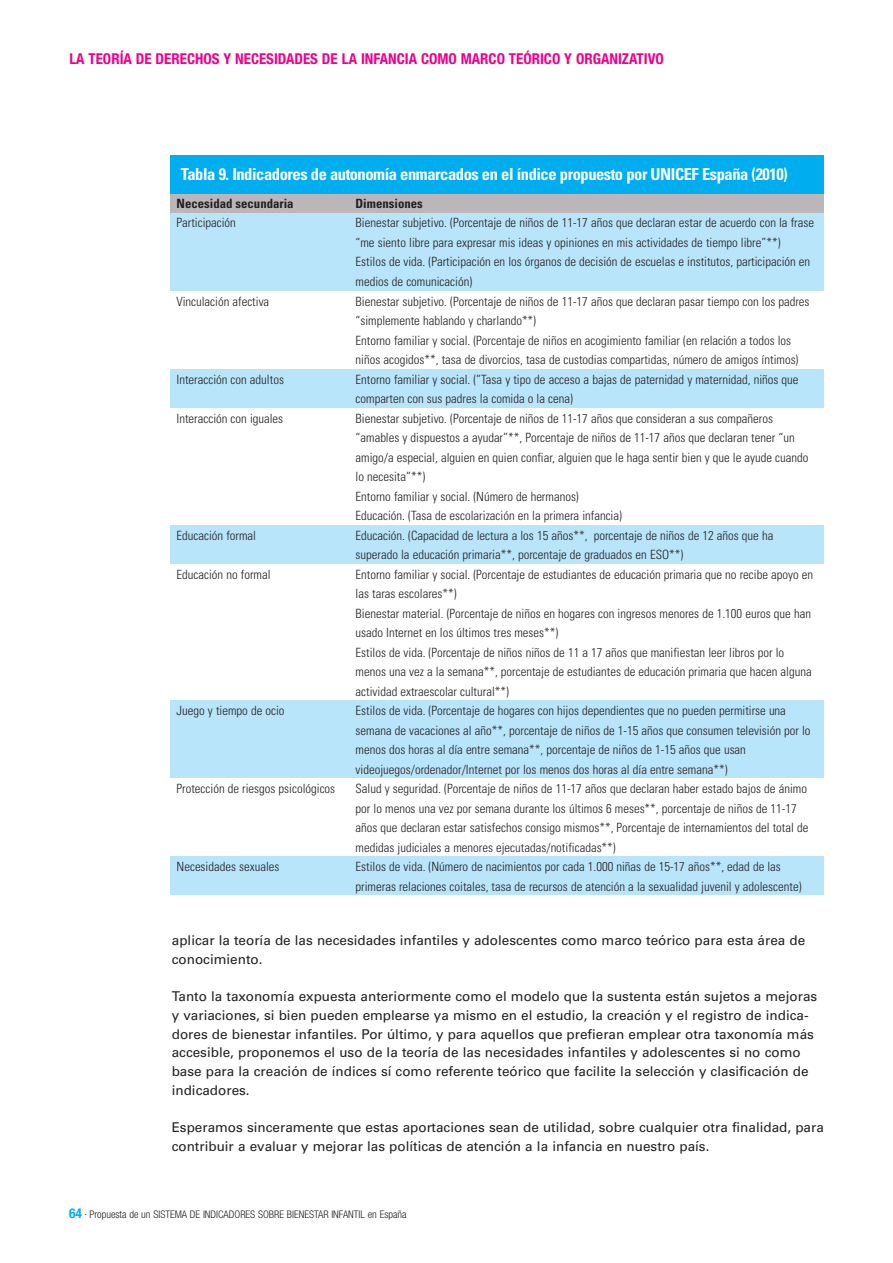
<style>
.page{position:relative;width:893px;height:1263px;background:#fff}
.page>*{position:absolute;margin:0;border:0;box-sizing:border-box;transform-origin:0 0}
.t1{font:700 condensed 16.5px "Univers";letter-spacing:-.025em;color:#fff}
.t2{font:700 condensed 15px "Helvetica Neue";color:#ed028c}
.t3{font:13.5px/18.8px "Univers";color:#231f20}
.t4{font:300 condensed 12.75px/19.5px "Univers";color:#231f20}
.t5{font:700 condensed 12.75px "Univers";color:#231f20}
.t6{font:300 condensed 10.5px "Helvetica Neue";color:#231f20}
.s1{font-weight:700;font-size:13.5px;color:#00aeef}
</style>
<div class="page">
<div style="left:170px;top:155px;width:654px;height:39px;background:#00aeef"></div>
<div style="left:170px;top:194px;width:654px;height:20px;background:#bbb7b9"></div>
<div style="left:170px;top:214px;width:654px;height:19px;background:#b9e5fa"></div>
<div style="left:170px;top:233px;width:654px;height:20px;background:#b9e5fa"></div>
<div style="left:170px;top:253px;width:654px;height:19px;background:#b9e5fa"></div>
<div style="left:170px;top:272px;width:654px;height:20px;background:#b9e5fa"></div>
<div style="left:170px;top:369px;width:654px;height:20px;background:#b9e5fa"></div>
<div style="left:170px;top:389px;width:654px;height:19px;background:#b9e5fa"></div>
<div style="left:170px;top:525px;width:654px;height:20px;background:#b9e5fa"></div>
<div style="left:170px;top:545px;width:654px;height:19px;background:#b9e5fa"></div>
<div style="left:170px;top:700px;width:654px;height:20px;background:#b9e5fa"></div>
<div style="left:170px;top:720px;width:654px;height:19px;background:#b9e5fa"></div>
<div style="left:170px;top:739px;width:654px;height:20px;background:#b9e5fa"></div>
<div style="left:170px;top:759px;width:654px;height:19px;background:#b9e5fa"></div>
<div style="left:170px;top:856px;width:654px;height:20px;background:#b9e5fa"></div>
<div style="left:170px;top:876px;width:654px;height:19px;background:#b9e5fa"></div>
<p class="t2" style="left:69px;top:53px;width:596px">LA TEORÍA DE DERECHOS Y NECESIDADES DE LA INFANCIA COMO MARCO TEÓRICO Y ORGANIZATIVO</p>
<p class="t1" style="left:181px;top:168px;width:608px">Tabla 9. Indicadores de autonomía enmarcados en el índice propuesto por UNICEF España (2010)</p>
<p class="t5" style="left:176px;top:199px;width:119px">Necesidad secundaria</p>
<p class="t5" style="left:355px;top:199px;width:69px">Dimensiones</p>
<p class="t4" style="left:176px;top:214px;width:61px">Participación</p>
<p class="t4" style="left:355px;top:214px;width:460px">Bienestar subjetivo. (Porcentaje de niños de 11-17 años que declaran estar de acuerdo con la frase “me siento libre para expresar mis ideas y opiniones en mis actividades de tiempo libre”**)<br>Estilos de vida. (Participación en los órganos de decisión de escuelas e institutos, participación en medios de comunicación)</p>
<p class="t4" style="left:177px;top:292px;width:94px">Vinculación afectiva</p>
<p class="t4" style="left:356px;top:292px;width:456px">Bienestar subjetivo. (Porcentaje de niños de 11-17 años que declaran pasar tiempo con los padres “simplemente hablando y charlando**)<br>Entorno familiar y social. (Porcentaje de niños en acogimiento familiar (en relación a todos los niños acogidos**, tasa de divorcios, tasa de custodias compartidas, número de amigos íntimos)</p>
<p class="t4" style="left:177px;top:370px;width:109px">Interacción con adultos</p>
<p class="t4" style="left:356px;top:370px;width:445px">Entorno familiar y social. (”Tasa y tipo de acceso a bajas de paternidad y maternidad, niños que comparten con sus padres la comida o la cena)</p>
<p class="t4" style="left:177px;top:409px;width:108px">Interacción con iguales</p>
<p class="t4" style="left:356px;top:409px;width:454px">Bienestar subjetivo. (Porcentaje de niños de 11-17 años que consideran a sus compañeros “amables y dispuestos a ayudar”**, Porcentaje de niños de 11-17 años que declaran tener “un amigo/a especial, alguien en quien confiar, alguien que le haga sentir bien y que le ayude cuando lo necesita”**)<br>Entorno familiar y social. (Número de hermanos)<br>Educación. (Tasa de escolarización en la primera infancia)</p>
<p class="t4" style="left:177px;top:526px;width:81px">Educación formal</p>
<p class="t4" style="left:356px;top:526px;width:419px">Educación. (Capacidad de lectura a los 15 años**, porcentaje de niños de 12 años que ha superado la educación primaria**, porcentaje de graduados en ESO**)</p>
<p class="t4" style="left:177px;top:565px;width:95px">Educación no formal</p>
<p class="t4" style="left:356px;top:565px;width:459px">Entorno familiar y social. (Porcentaje de estudiantes de educación primaria que no recibe apoyo en las taras escolares**)<br>Bienestar material. (Porcentaje de niños en hogares con ingresos menores de 1.100 euros que han usado Internet en los últimos tres meses**)<br>Estilos de vida. (Porcentaje de niños niños de 11 a 17 años que manifiestan leer libros por lo menos una vez a la semana**, porcentaje de estudiantes de educación primaria que hacen alguna actividad extraescolar cultural**)</p>
<p class="t4" style="left:177px;top:702px;width:109px">Juego y tiempo de ocio</p>
<p class="t4" style="left:356px;top:702px;width:456px">Estilos de vida. (Porcentaje de hogares con hijos dependientes que no pueden permitirse una semana de vacaciones al año**, porcentaje de niños de 1-15 años que consumen televisión por lo menos dos horas al día entre semana**, porcentaje de niños de 1-15 años que usan videojuegos/ordenador/Internet por los menos dos horas al día entre semana**)</p>
<p class="t4" style="left:177px;top:780px;width:160px">Protección de riesgos psicológicos</p>
<p class="t4" style="left:356px;top:780px;width:454px">Salud y seguridad. (Porcentaje de niños de 11-17 años que declaran haber estado bajos de ánimo por lo menos una vez por semana durante los últimos 6 meses**, porcentaje de niños de 11-17 años que declaran estar satisfechos consigo mismos**, Porcentaje de internamientos del total de medidas judiciales a menores ejecutadas/notificadas**)</p>
<p class="t4" style="left:177px;top:858px;width:104px">Necesidades sexuales</p>
<p class="t4" style="left:356px;top:858px;width:447px">Estilos de vida. (Número de nacimientos por cada 1.000 niñas de 15-17 años**, edad de las primeras relaciones coitales, tasa de recursos de atención a la sexualidad juvenil y adolescente)</p>
<p class="t3" style="left:172px;top:932px;width:635px">aplicar la teoría de las necesidades infantiles y adolescentes como marco teórico para esta área de conocimiento.</p>
<p class="t3" style="left:172px;top:988px;width:647px">Tanto la taxonomía expuesta anteriormente como el modelo que la sustenta están sujetos a mejoras y variaciones, si bien pueden emplearse ya mismo en el estudio, la creación y el registro de indica&shy;dores de bienestar infantiles. Por último, y para aquellos que prefieran emplear otra taxonomía más accesible, proponemos el uso de la teoría de las necesidades infantiles y adolescentes si no como base para la creación de índices sí como referente teórico que facilite la selección y clasificación de indicadores.</p>
<p class="t3" style="left:172px;top:1119px;width:654px">Esperamos sinceramente que estas aportaciones sean de utilidad, sobre cualquier otra finalidad, para contribuir a evaluar y mejorar las políticas de atención a la infancia en nuestro país.</p>
<p class="t6" style="left:69px;top:1210px;width:339px"><span class="s1">64</span> · Propuesta de un SISTEMA DE INDICADORES SOBRE BIENESTAR INFANTIL en España</p>
</div>
